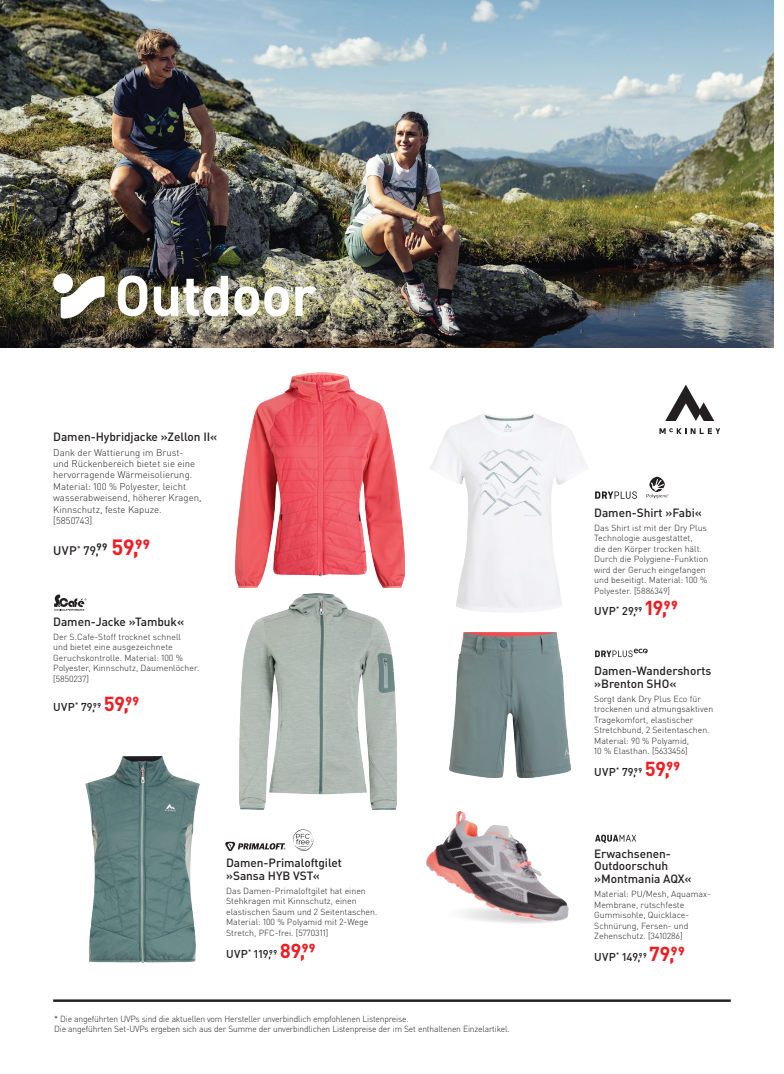
<style>
.page{position:relative;width:784px;height:1074px;background:#fff}
.page>*{position:absolute;margin:0;border:0;box-sizing:border-box;transform-origin:0 0}
.t1{font:700 56.25px "DIN Pro";letter-spacing:-.01em;color:#fff}
.t2{font:500 12.25px "DIN Pro";color:#231f20}
.t3{font:500 11.88px/12.5px "DIN Pro";letter-spacing:-.005em;color:#231f20}
.t4{font:500 11.25px "DIN Pro";letter-spacing:.025em;color:#231f20}
.t5{font:300 9.5px/11.5px "DIN Pro";color:#231f20}
.t6{font:300 8.75px/10.5px "DIN Pro";color:#231f20}
.t7{font:300 8.75px/10px "DIN Pro";letter-spacing:-.02em;color:#231f20}
.s1{font-size:16.38px}
.s2{font-weight:700;font-size:21.75px;color:#ee1d23}
.s3{font-weight:700;font-size:20px;color:#ee1d23}
</style>
<div class="page">
<img style="left:0;top:0;width:772px;height:347px">
<hr style="left:53px;top:999px;width:677px;height:3px;background:#231f20">
<div style="left:53px;top:273px;width:20px;height:20px;background:#fff;border-radius:50%"></div>
<svg style="left:61px;top:276px;width:44px;height:42px"></svg>
<img style="left:85px;top:756px;width:114px;height:206px">
<svg style="left:659px;top:385px;width:60px;height:49px"></svg>
<img style="left:235px;top:372px;width:169px;height:215px">
<img style="left:240px;top:593px;width:156px;height:216px">
<img style="left:430px;top:413px;width:158px;height:199px">
<svg style="left:463px;top:904px;width:104px;height:20px"></svg>
<img style="left:426px;top:811px;width:66px;height:97px">
<img style="left:449px;top:632px;width:121px;height:145px">
<svg style="left:54px;top:594px;width:32px;height:16px"></svg>
<svg style="left:595px;top:491px;width:41px;height:8px"></svg>
<svg style="left:595px;top:648px;width:52px;height:9px"></svg>
<svg style="left:595px;top:834px;width:40px;height:9px"></svg>
<svg style="left:293px;top:829px;width:20px;height:22px"></svg>
<svg style="left:225px;top:842px;width:60px;height:9px"></svg>
<svg style="left:646px;top:477px;width:22px;height:21px"></svg>
<h1 class="t1" style="left:114px;top:249px;width:204px">Outdoor</h1>
<h3 class="t3" style="left:53px;top:429px;width:165px">Damen-Hybridjacke »Zellon II«</h3>
<p class="t5" style="left:53px;top:445px;width:150px">Dank der Wattierung im Brust&shy;und Rückenbereich bietet sie eine hervorragende Wärmeisolierung.<br>Material: 100 % Polyester, leicht wasserabweisend, höherer Kragen,<br>Kinnschutz, feste Kapuze. [5850743]</p>
<h2 class="t2" style="left:53px;top:541px;width:98px">UVP<sup>*</sup> 79,<span class="s1">99</span> <span class="s2">59,99</span></h2>
<h3 class="t3" style="left:53px;top:614px;width:132px">Damen-Jacke »Tambuk«</h3>
<p class="t6" style="left:53px;top:630px;width:148px">Der S.Cafe-Stoff trocknet schnell<br>und bietet eine ausgezeichnete<br>Geruchskontrolle. Material: 100 %<br>Polyester, Kinnschutz, Daumenlöcher. [5850237]</p>
<p class="t4" style="left:53px;top:697px;width:87px">UVP<sup>*</sup> 79,99 <span class="s3">59,99</span></p>
<h3 class="t3" style="left:226px;top:855px;width:117px">Damen-Primaloftgilet »Sansa HYB VST«</h3>
<p class="t6" style="left:226px;top:884px;width:153px">Das Damen-Primaloftgilet hat einen Stehkragen mit Kinnschutz, einen elastischen Saum und 2 Seitentaschen.<br>Material: 100 % Polyamid mit 2-Wege Stretch, PFC-frei. [5770311]</p>
<p class="t4" style="left:226px;top:944px;width:91px">UVP<sup>*</sup> 119,99 <span class="s3">89,99</span></p>
<p class="t7" style="left:54px;top:1013px;width:456px">* Die angeführten UVPs sind die aktuellen vom Hersteller unverbindlich empfohlenen Listenpreise.<br>Die angeführten Set-UVPs ergeben sich aus der Summe der unverbindlichen Listenpreise der im Set enthaltenen Einzelartikel.</p>
<h3 class="t3" style="left:594px;top:505px;width:109px">Damen-Shirt »Fabi«</h3>
<p class="t6" style="left:594px;top:521px;width:115px">Das Shirt ist mit der Dry Plus<br>Technologie ausgestattet,<br>die den Körper trocken hält.<br>Durch die Polygiene-Funktion wird der Geruch eingefangen und beseitigt. Material: 100 %<br>Polyester. [5886349]</p>
<p class="t4" style="left:594px;top:602px;width:85px">UVP<sup>*</sup> 29,99 <span class="s3">19,99</span></p>
<h3 class="t3" style="left:594px;top:663px;width:119px">Damen-Wandershorts »Brenton SHO«</h3>
<p class="t6" style="left:594px;top:693px;width:120px">Sorgt dank Dry Plus Eco für trockenen und atmungsaktiven<br>Tragekomfort, elastischer<br>Stretchbund, 2 Seitentaschen.<br>Material: 90 % Polyamid,<br>10 % Elasthan. [5633456]</p>
<p class="t4" style="left:594px;top:763px;width:87px">UVP<sup>*</sup> 79,99 <span class="s3">59,99</span></p>
<h3 class="t3" style="left:594px;top:846px;width:99px">Erwachsenen-<br>Outdoorschuh »Montmania AQX«</h3>
<p class="t6" style="left:594px;top:888px;width:118px">Material: PU/Mesh, Aquamax-<br>Membrane, rutschfeste<br>Gummisohle, Quicklace-<br>Schnürung, Fersen- und<br>Zehenschutz. [3410286]</p>
<p class="t4" style="left:594px;top:947px;width:92px">UVP<sup>*</sup> 149,99 <span class="s3">79,99</span></p>
</div>
